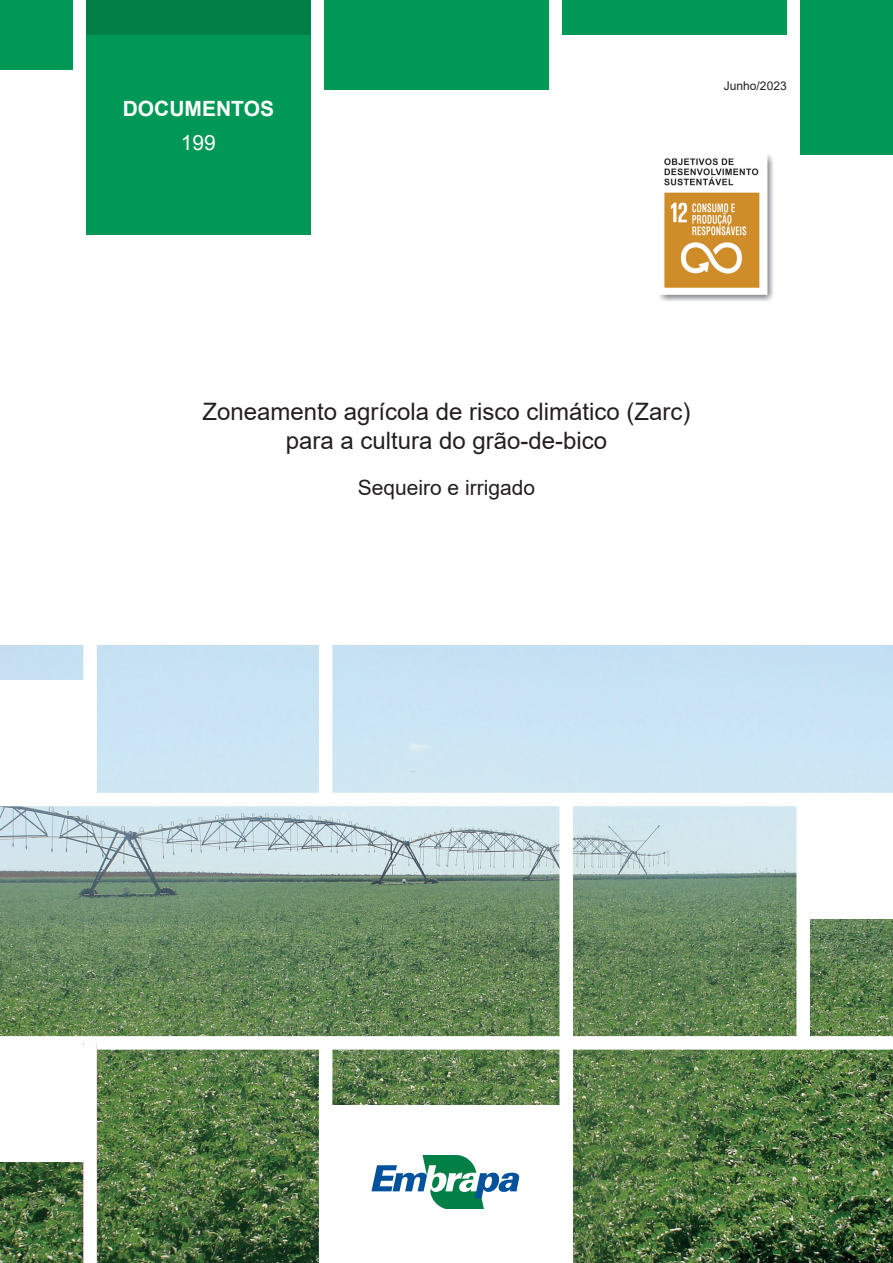
<style>
.page{position:relative;width:893px;height:1263px;background:#fff}
.page>*{position:absolute;margin:0;border:0;box-sizing:border-box;transform-origin:0 0}
.t1{font:24px/28.8px "Arial";color:#231f20;text-align:center}
.t2{font:21px "Arial";color:#231f20}
.t3{font:700 21px "Arial";color:#fff}
.t4{font:21px "Arial";color:#fff}
.t5{font:12px "Arial";color:#231f20}
</style>
<div class="page">
<img style="left:0;top:645px;width:893px;height:618px">
<div style="left:86px;top:0;width:225px;height:235px;background:#009856"></div>
<div style="left:324px;top:0;width:225px;height:90px;background:#009856"></div>
<div style="left:562px;top:0;width:225px;height:34px;background:#009856"></div>
<div style="left:86px;top:0;width:225px;height:34px;background:#007f46"></div>
<div style="left:800px;top:0;width:93px;height:154px;background:#009856"></div>
<div style="left:0;top:0;width:72px;height:69px;background:#009856"></div>
<div style="left:0;top:793px;width:893px;height:13px;background:#fff"></div>
<div style="left:0;top:1036px;width:893px;height:13px;background:#fff"></div>
<div style="left:83px;top:562px;width:14px;height:236px;background:#fff"></div>
<div style="left:319px;top:561px;width:13px;height:237px;background:#fff"></div>
<div style="left:83px;top:1042px;width:14px;height:221px;background:#fff"></div>
<div style="left:319px;top:1042px;width:13px;height:221px;background:#fff"></div>
<div style="left:559px;top:799px;width:14px;height:464px;background:#fff"></div>
<div style="left:796px;top:802px;width:14px;height:237px;background:#fff"></div>
<div style="left:803px;top:802px;width:90px;height:117px;background:#fff"></div>
<div style="left:0;top:680px;width:89px;height:116px;background:#fff"></div>
<div style="left:0;top:1045px;width:90px;height:116px;background:#fff"></div>
<div style="left:327px;top:1105px;width:239px;height:158px;background:#fff"></div>
<svg style="left:371px;top:1155px;width:149px;height:54px"></svg>
<img style="left:659px;top:155px;width:114px;height:146px">
<p class="t3" style="left:123px;top:94px;width:153px">DOCUMENTOS</p>
<p class="t4" style="left:181px;top:128px;width:37px">199</p>
<p class="t5" style="left:724px;top:77px;width:64px">Junho/2023</p>
<p class="t1" style="left:202px;top:397px;width:490px">Zoneamento agrícola de risco climático (Zarc) para a cultura do grão-de-bico</p>
<p class="t2" style="left:358px;top:473px;width:179px">Sequeiro e irrigado</p>
</div>
